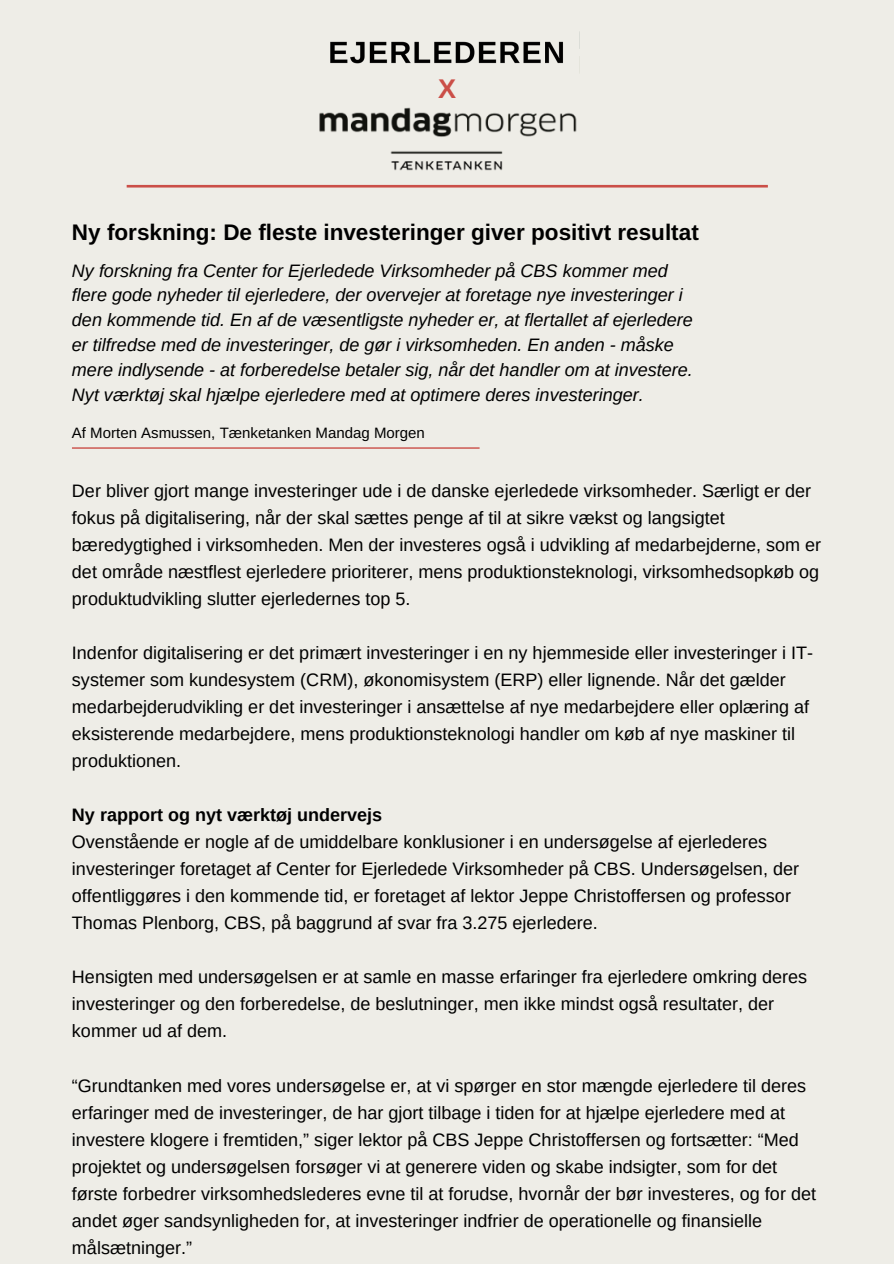
<style>
.page{position:relative;width:894px;height:1264px;background:#fff}
.page>*{position:absolute;margin:0;border:0;box-sizing:border-box;transform-origin:0 0}
.t1{font:700 27px "Arimo";color:#cb4f48}
.t2{font:700 22.5px "Arimo";color:#000}
.t3{font:18px/27px "Arimo";color:#000}
.t4{font:italic 18px/24.8px "Arimo";color:#000}
.t5{font:700 18px "Arimo";color:#000}
.t6{font:15px "Arimo";color:#000}
</style>
<div class="page">
<div style="left:0;top:0;width:893px;height:1263px;background:#eeede7"></div>
<svg style="left:127px;top:185px;width:640px;height:2px"></svg>
<svg style="left:72px;top:447px;width:407px;height:2px"></svg>
<img style="left:319px;top:107px;width:258px;height:64px">
<img style="left:330px;top:41px;width:233px;height:23px">
<p class="t1" style="left:438px;top:73px;width:19px">X</p>
<p class="t2" style="left:72px;top:220px;width:628px">Ny forskning: De fleste investeringer giver positivt resultat</p>
<p class="t4" style="left:72px;top:258px;width:622px">Ny forskning fra Center for Ejerledede Virksomheder på CBS kommer med flere gode nyheder til ejerledere, der overvejer at foretage nye investeringer i den kommende tid. En af de væsentligste nyheder er, at flertallet af ejerledere er tilfredse med de investeringer, de gør i virksomheden. En anden - måske mere indlysende - at forberedelse betaler sig, når det handler om at investere.<br>Nyt værktøj skal hjælpe ejerledere med at optimere deres investeringer.</p>
<p class="t6" style="left:72px;top:424px;width:354px">Af Morten Asmussen, Tænketanken Mandag Morgen</p>
<p class="t3" style="left:72px;top:477px;width:750px">Der bliver gjort mange investeringer ude i de danske ejerledede virksomheder. Særligt er der fokus på digitalisering, når der skal sættes penge af til at sikre vækst og langsigtet bæredygtighed i virksomheden. Men der investeres også i udvikling af medarbejderne, som er det område næstflest ejerledere prioriterer, mens produktionsteknologi, virksomhedsopkøb og produktudvikling slutter ejerledernes top 5.</p>
<p class="t3" style="left:72px;top:639px;width:742px">Indenfor digitalisering er det primært investeringer i en ny hjemmeside eller investeringer i IT&shy;systemer som kundesystem (CRM), økonomisystem (ERP) eller lignende. Når det gælder medarbejderudvikling er det investeringer i ansættelse af nye medarbejdere eller oplæring af eksisterende medarbejdere, mens produktionsteknologi handler om køb af nye maskiner til produktionen.</p>
<p class="t5" style="left:72px;top:804px;width:312px">Ny rapport og nyt værktøj undervejs</p>
<p class="t3" style="left:72px;top:828px;width:728px">Ovenstående er nogle af de umiddelbare konklusioner i en undersøgelse af ejerlederes investeringer foretaget af Center for Ejerledede Virksomheder på CBS. Undersøgelsen, der offentliggøres i den kommende tid, er foretaget af lektor Jeppe Christoffersen og professor Thomas Plenborg, CBS, på baggrund af svar fra 3.275 ejerledere.</p>
<p class="t3" style="left:72px;top:963px;width:736px">Hensigten med undersøgelsen er at samle en masse erfaringer fra ejerledere omkring deres investeringer og den forberedelse, de beslutninger, men ikke mindst også resultater, der kommer ud af dem.</p>
<p class="t3" style="left:72px;top:1071px;width:745px">“Grundtanken med vores undersøgelse er, at vi spørger en stor mængde ejerledere til deres erfaringer med de investeringer, de har gjort tilbage i tiden for at hjælpe ejerledere med at investere klogere i fremtiden,” siger lektor på CBS Jeppe Christoffersen og fortsætter: “Med projektet og undersøgelsen forsøger vi at generere viden og skabe indsigter, som for det første forbedrer virksomhedslederes evne til at forudse, hvornår der bør investeres, og for det andet øger sandsynligheden for, at investeringer indfrier de operationelle og finansielle målsætninger.”</p>
</div>
